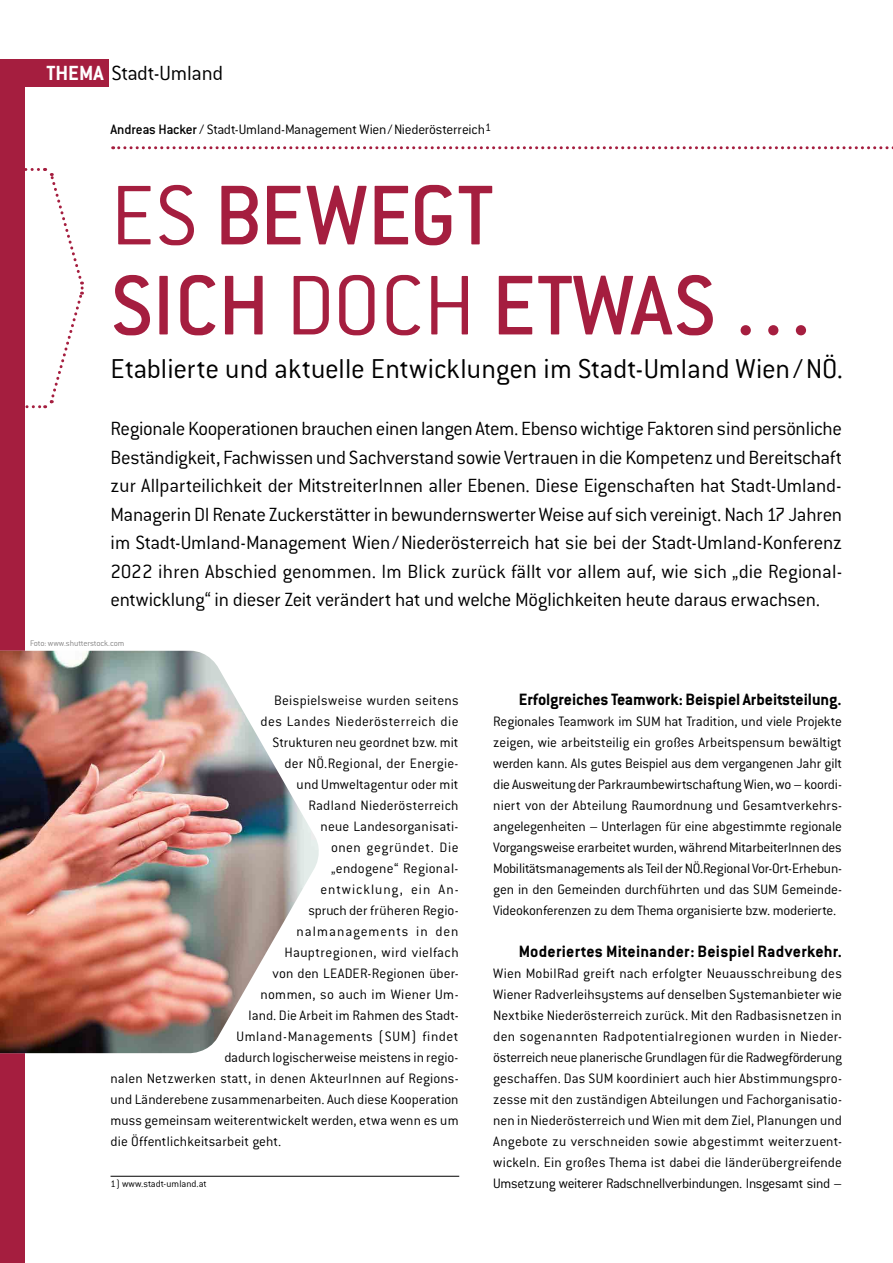
<style>
.page{position:relative;width:893px;height:1263px;background:#fff}
.page>*{position:absolute;margin:0;border:0;box-sizing:border-box;transform-origin:0 0}
.t1{font:500 93px "Conduit ITC Pro";color:#a51e3f}
.t2{font:300 30px "Conduit ITC Pro";letter-spacing:-.005em;color:#000}
.t3{font:300 22.5px "Conduit ITC Pro";letter-spacing:-.02em;color:#000}
.t4{font:300 21px/28.5px "Conduit ITC Pro";letter-spacing:-.015em;color:#000;text-align:justify}
.t5{font:700 18px "Conduit ITC Pro";color:#000}
.t6{font:300 15px/21px "Conduit ITC Pro";letter-spacing:.005em;color:#000;text-align:justify}
.t7{font:300 15px "Conduit ITC Pro";letter-spacing:-.02em;color:#000}
.t8{font:300 15px "Conduit ITC Pro";letter-spacing:.06em;color:#000}
.t9{font:300 15px "Conduit ITC Pro";letter-spacing:.03em;color:#000}
.t10{font:300 15px "Conduit ITC Pro";letter-spacing:.025em;color:#000}
.t11{font:300 15px "Conduit ITC Pro";letter-spacing:.035em;color:#000}
.t12{font:300 10.5px "Conduit ITC Pro";letter-spacing:.005em;color:#000}
.t13{font:300 9px "Conduit ITC Pro";letter-spacing:-.01em;color:#6f6e6e}
.s1{font-weight:700;color:#fff}
.s2{font-weight:500}
.s3{font-weight:300}
</style>
<div class="page">
<div style="left:0;top:60px;width:108px;height:27px;background:#a51e3f"></div>
<svg style="left:24px;top:166px;width:60px;height:243px"></svg>
<div style="left:0;top:64px;width:24px;height:1199px;background:#a51e3f"></div>
<svg style="left:113px;top:146px;width:780px;height:3px"></svg>
<hr style="left:111px;top:1176px;width:348px;height:1px;background:#000">
<img style="left:0;top:651px;width:319px;height:402px">
<h3 class="t3" style="left:46px;top:61px;width:178px"><span class="s1">THEMA</span> Stadt-Umland</h3>
<p class="t7" style="left:111px;top:121px;width:382px"><span class="s2">Andreas Hacker</span> / Stadt-Umland-Management Wien / Niederösterreich<sup>1</sup></p>
<h1 class="t1" style="left:111px;top:163px;width:385px"><span class="s3">ES</span> BEWEGT</h1>
<h1 class="t1" style="left:111px;top:253px;width:711px">SICH <span class="s3">DOCH</span> ETWAS …</h1>
<h2 class="t2" style="left:111px;top:352px;width:734px">Etablierte und aktuelle Entwicklungen im Stadt-Umland Wien / NÖ.</h2>
<p class="t4" style="left:111px;top:415px;width:733px">Regionale Kooperationen brauchen einen langen Atem. Ebenso wichtige Faktoren sind persönliche Beständigkeit, Fachwissen und Sachverstand sowie Vertrauen in die Kompetenz und Bereitschaft zur Allparteilichkeit der MitstreiterInnen aller Ebenen. Diese Eigenschaften hat Stadt-Umland-Managerin DI Renate Zuckerstätter in bewundernswerter Weise auf sich vereinigt. Nach 17 Jahren im Stadt-Umland-Management Wien / Niederösterreich hat sie bei der Stadt-Umland-Konferenz 2022 ihren Abschied genommen. Im Blick zurück fällt vor allem auf, wie sich „die Regional&shy;entwicklung“ in dieser Zeit verändert hat und welche Möglichkeiten heute daraus erwachsen.</p>
<p class="t13" style="left:30px;top:638px;width:96px">Foto: www.shutterstock.com</p>
<p class="t6" style="left:274px;top:690px;width:186px">Beispielsweise wurden seitens</p>
<p class="t10" style="left:261px;top:713px;width:199px">des Landes Niederösterreich die</p>
<p class="t6" style="left:273px;top:732px;width:187px">Strukturen neu geordnet bzw. mit</p>
<p class="t6" style="left:285px;top:753px;width:175px">der NÖ.Regional, der Energie-</p>
<p class="t6" style="left:297px;top:774px;width:164px">und Umweltagentur oder mit</p>
<p class="t6" style="left:309px;top:795px;width:151px">Radland Niederösterreich</p>
<p class="t6" style="left:321px;top:816px;width:139px">neue Landesorganisati-</p>
<p class="t11" style="left:331px;top:839px;width:129px">onen gegründet. Die</p>
<p class="t6" style="left:331px;top:858px;width:129px">„endogene“ Regional-</p>
<p class="t8" style="left:321px;top:881px;width:139px">entwicklung, ein An-</p>
<p class="t6" style="left:309px;top:900px;width:152px">spruch der früheren Regio-</p>
<p class="t8" style="left:297px;top:923px;width:163px">nalmanagements in den</p>
<p class="t6" style="left:285px;top:942px;width:176px">Hauptregionen, wird vielfach</p>
<p class="t6" style="left:273px;top:963px;width:187px">von den LEADER-Regionen über-</p>
<p class="t6" style="left:261px;top:984px;width:199px">nommen, so auch im Wiener Um-</p>
<p class="t6" style="left:249px;top:1005px;width:212px">land. Die Arbeit im Rahmen des Stadt-</p>
<p class="t9" style="left:237px;top:1028px;width:223px">Umland-Managements (SUM) findet</p>
<p class="t6" style="left:225px;top:1047px;width:234px">dadurch logischerweise meistens in regio-</p>
<p class="t6" style="left:111px;top:1068px;width:350px">nalen Netzwerken statt, in denen AkteurInnen auf Regions-</p>
<p class="t6" style="left:111px;top:1089px;width:350px">und Länderebene zusammenarbeiten. Auch diese Kooperation</p>
<p class="t6" style="left:111px;top:1110px;width:350px">muss gemeinsam weiterentwickelt werden, etwa wenn es um</p>
<p class="t6" style="left:111px;top:1131px;width:172px">die Öffentlichkeitsarbeit geht.</p>
<p class="t12" style="left:111px;top:1178px;width:98px">1) www.stadt-umland.at</p>
<p class="t5" style="left:519px;top:689px;width:324px">Erfolgreiches Teamwork: Beispiel Arbeitsteilung.</p>
<p class="t6" style="left:493px;top:711px;width:350px">Regionales Teamwork im SUM hat Tradition, und viele Projekte zeigen, wie arbeitsteilig ein großes Arbeitspensum bewältigt werden kann. Als gutes Beispiel aus dem vergangenen Jahr gilt die Ausweitung der Parkraumbewirtschaftung Wien, wo – koordi&shy;niert von der Abteilung Raumordnung und Gesamtverkehrs&shy;angelegenheiten – Unterlagen für eine abgestimmte regionale Vorgangsweise erarbeitet wurden, während MitarbeiterInnen des Mobilitätsmanagements als Teil der NÖ.Regional Vor-Ort-Erhebun&shy;gen in den Gemeinden durchführten und das SUM Gemeinde-Videokonferenzen zu dem Thema organisierte bzw. moderierte.</p>
<p class="t5" style="left:519px;top:941px;width:325px">Moderiertes Miteinander: Beispiel Radverkehr.</p>
<p class="t6" style="left:493px;top:963px;width:350px">Wien MobilRad greift nach erfolgter Neuausschreibung des Wiener Radverleihsystems auf denselben Systemanbieter wie Nextbike Niederösterreich zurück. Mit den Radbasisnetzen in den sogenannten Radpotentialregionen wurden in Nieder&shy;österreich neue planerische Grundlagen für die Radwegförderung geschaffen. Das SUM koordiniert auch hier Abstimmungspro&shy;zesse mit den zuständigen Abteilungen und Fachorganisatio&shy;nen in Niederösterreich und Wien mit dem Ziel, Planungen und Angebote zu verschneiden sowie abgestimmt weiterzuent&shy;wickeln. Ein großes Thema ist dabei die länderübergreifende Umsetzung weiterer Radschnellverbindungen. Insgesamt sind –</p>
</div>
